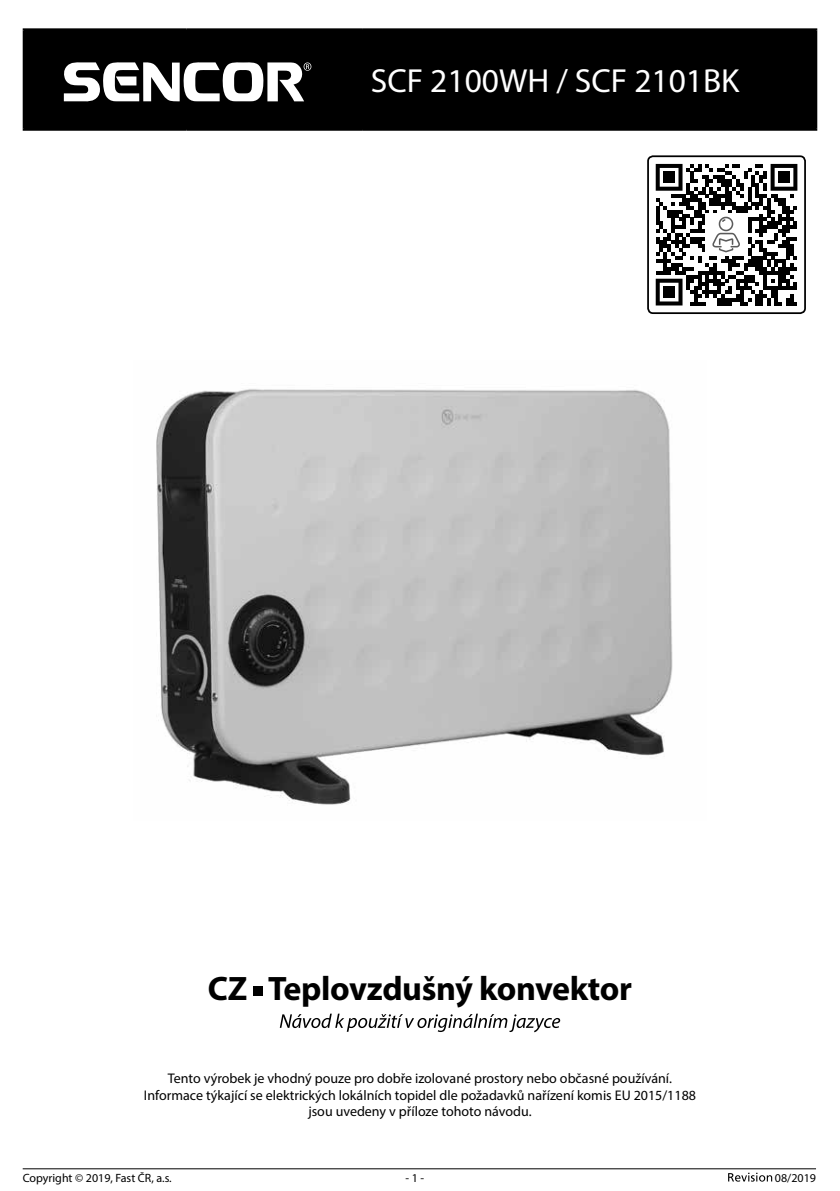
<style>
.page{position:relative;width:840px;height:1191px;background:#fff}
.page>*{position:absolute;margin:0;border:0;box-sizing:border-box;transform-origin:0 0}
.t1{font:700 34px "Myriad Pro";letter-spacing:-.01em;color:#000}
.t2{font:33.4px "Myriad Pro";color:#fff}
.t3{font:14px/16.8px "Myriad Pro";color:#000;text-align:center}
.t4{font:12px "Myriad Pro";color:#000}
</style>
<div class="page">
<svg style="left:728px;top:1172px;width:43px;height:9px"></svg>
<hr style="left:23px;top:1168px;width:792px;height:1px;background:#000">
<img style="left:156px;top:389px;width:517px;height:416px">
<div style="left:253px;top:986px;width:10px;height:10px;background:#000"></div>
<svg style="left:279px;top:1013px;width:281px;height:19px"></svg>
<div style="left:25px;top:30px;width:789px;height:99px;background:#000"></div>
<hr style="left:23px;top:28px;width:163px;height:2px;background:#000">
<hr style="left:23px;top:30px;width:2px;height:99px;background:#000">
<hr style="left:186px;top:28px;width:176px;height:2px;background:#000">
<hr style="left:185px;top:30px;width:2px;height:99px;background:#000">
<hr style="left:362px;top:28px;width:454px;height:2px;background:#000">
<hr style="left:361px;top:30px;width:2px;height:99px;background:#000">
<hr style="left:814px;top:30px;width:2px;height:99px;background:#000">
<hr style="left:23px;top:129px;width:163px;height:2px;background:#000">
<hr style="left:186px;top:129px;width:176px;height:2px;background:#000">
<hr style="left:362px;top:129px;width:454px;height:2px;background:#000">
<svg style="left:63px;top:62px;width:248px;height:40px"></svg>
<div style="left:646px;top:155px;width:159px;height:159px;border:2px solid #000;border-radius:5px"></div>
<svg style="left:647px;top:156px;width:157px;height:157px"></svg>
<h2 class="t2" style="left:370px;top:60px;width:370px">SCF 2100WH / SCF 2101BK</h2>
<h1 class="t1" style="left:208px;top:966px;width:425px">CZ Teplovzdušný konvektor</h1>
<p class="t3" style="left:144px;top:1069px;width:553px">Tento výrobek je vhodný pouze pro dobře izolované prostory nebo občasné používání.<br>Informace týkající se elektrických lokálních topidel dle požadavků nařízení komis EU 2015/1188 jsou uvedeny v příloze tohoto návodu.</p>
<p class="t4" style="left:23px;top:1170px;width:150px">Copyright © 2019, Fast ČR, a.s.</p>
<p class="t4" style="left:405px;top:1170px;width:20px">- 1 -</p>
<p class="t4" style="left:774px;top:1170px;width:43px">08/2019</p>
</div>
